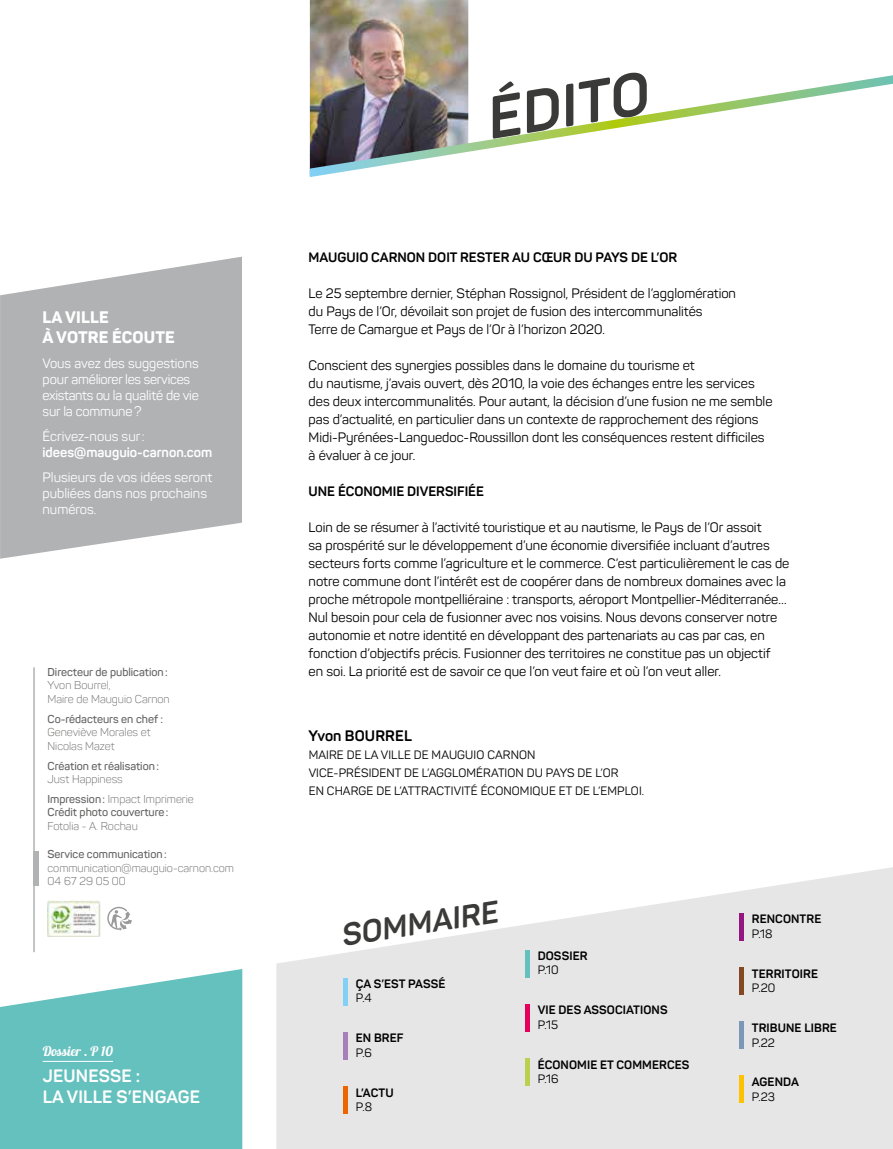
<style>
.page{position:relative;width:893px;height:1149px;background:#fff}
.page>*{position:absolute;margin:0;border:0;box-sizing:border-box;transform-origin:0 0}
.t1{font:italic 700 58.8px "Panton";color:#3a3a39}
.t2{font:italic 700 30.75px "Panton";color:#3a3a39}
.t3{font:700 17.7px/21.1px "Panton";letter-spacing:.01em;color:#fff}
.t4{font:800 16.5px/19.8px "Panton";letter-spacing:.01em;color:#fff}
.t5{font:700 15px "Panton";letter-spacing:.01em;color:#000}
.t6{font:13.5px/18px "Panton";color:#000}
.t7{font:13.5px/16.2px "Panton";color:#fff}
.t8{font:700 13.5px "Panton";color:#000}
.t9{font:700 13.5px "Panton";color:#fff}
.t10{font:13.5px "Lobster 1.3";color:#fff}
.t11{font:12px/18px "Panton";letter-spacing:.01em;color:#000}
.t12{font:700 12px "Panton";letter-spacing:.01em;color:#000}
.t13{font:300 11.25px/13.5px "Panton";color:#626261}
.t14{font:600 11.25px "Panton";color:#626261}
.s1{font-weight:600}
</style>
<div class="page">
<svg style="left:0;top:969px;width:242px;height:179px;background:#75c7c5"></svg>
<hr style="left:43px;top:1060px;width:70px;height:1px;background:#fff">
<svg style="left:276px;top:867px;width:617px;height:281px;fill:#e6e6e6"></svg>
<svg style="left:0;top:256px;width:242px;height:302px;background:#babbbc"></svg>
<div style="left:33px;top:851px;width:6px;height:34px;background:#b1b2b3"></div>
<hr style="left:33px;top:667px;width:2px;height:284px;background:#b1b2b3">
<img style="left:47px;top:900px;width:53px;height:36px">
<svg style="left:107px;top:906px;width:25px;height:24px"></svg>
<img style="left:310px;top:0;width:158px;height:75px">
<img style="left:310px;top:75px;width:583px;height:102px">
<hr style="left:343px;top:977px;width:4px;height:28px;background:#82d0f5">
<hr style="left:343px;top:1031px;width:4px;height:28px;background:#a780b9">
<hr style="left:343px;top:1086px;width:4px;height:27px;background:#ec6500">
<hr style="left:739px;top:967px;width:4px;height:27px;background:#834923">
<hr style="left:739px;top:1021px;width:4px;height:27px;background:#7b98b9">
<hr style="left:739px;top:913px;width:4px;height:27px;background:#941680">
<hr style="left:739px;top:1075px;width:4px;height:27px;background:#fdc300">
<hr style="left:525px;top:1003px;width:4px;height:28px;background:#e50059">
<hr style="left:525px;top:1057px;width:4px;height:28px;background:#bad150">
<hr style="left:525px;top:949px;width:4px;height:28px;background:#65c1be">
<p class="t4" style="left:43px;top:307px;width:134px">LA VILLE<br>À VOTRE ÉCOUTE</p>
<p class="t7" style="left:43px;top:354px;width:158px">Vous avez des suggestions pour améliorer les services existants ou la qualité de vie sur la commune?</p>
<p class="t7" style="left:43px;top:428px;width:104px">Écrivez-nous sur:</p>
<p class="t9" style="left:43px;top:444px;width:171px">idees@mauguio-carnon.com</p>
<p class="t7" style="left:43px;top:469px;width:171px">Plusieurs de vos idées seront publiées dans nos prochains numéros.</p>
<p class="t14" style="left:48px;top:664px;width:122px">Directeur de publication:</p>
<p class="t13" style="left:48px;top:678px;width:124px">Yvon Bourrel,<br>Maire de Mauguio Carnon</p>
<p class="t14" style="left:48px;top:711px;width:117px">Co-rédacteurs en chef :</p>
<p class="t13" style="left:48px;top:725px;width:105px">Geneviève Morales et<br>Nicolas Mazet</p>
<p class="t14" style="left:48px;top:758px;width:113px">Création et réalisation:</p>
<p class="t13" style="left:48px;top:768px;width:148px;line-height:20px">Just Happiness<br><span class="s1">Impression:</span> Impact Imprimerie</p>
<p class="t14" style="left:48px;top:805px;width:122px">Crédit photo couverture:</p>
<p class="t13" style="left:48px;top:819px;width:92px">Fotolia - A. Rochau</p>
<p class="t14" style="left:48px;top:847px;width:121px">Service communication:</p>
<p class="t13" style="left:48px;top:860px;width:188px">communication@mauguio-carnon.com<br>04 67 29 05 00</p>
<p class="t10" style="left:43px;top:1042px;width:72px">Dossier . P 10</p>
<h3 class="t3" style="left:43px;top:1064px;width:159px">JEUNESSE :<br>LA VILLE S’ENGAGE</h3>
<h1 class="t1" style="left:480px;top:82px;width:164px;rotate:-9deg">ÉDITO</h1>
<p class="t8" style="left:309px;top:249px;width:370px">MAUGUIO CARNON DOIT RESTER AU CŒUR DU PAYS DE L’OR</p>
<p class="t6" style="left:309px;top:284px;width:429px">Le 25 septembre dernier, Stéphan Rossignol, Président de l’agglomération du Pays de l’Or, dévoilait son projet de fusion des intercommunalités<br>Terre de Camargue et Pays de l’Or à l’horizon 2020.</p>
<p class="t6" style="left:309px;top:356px;width:465px">Conscient des synergies possibles dans le domaine du tourisme et<br>du nautisme, j’avais ouvert, dès 2010, la voie des échanges entre les services des deux intercommunalités. Pour autant, la décision d’une fusion ne me semble pas d’actualité, en particulier dans un contexte de rapprochement des régions Midi-Pyrénées-Languedoc-Roussillon dont les conséquences restent difficiles à évaluer à ce jour.</p>
<p class="t8" style="left:309px;top:483px;width:177px">UNE ÉCONOMIE DIVERSIFIÉE</p>
<p class="t6" style="left:309px;top:518px;width:482px">Loin de se résumer à l’activité touristique et au nautisme, le Pays de l’Or assoit<br>sa prospérité sur le développement d’une économie diversifiée incluant d’autres secteurs forts comme l’agriculture et le commerce. C’est particulièrement le cas de notre commune dont l’intérêt est de coopérer dans de nombreux domaines avec la proche métropole montpelliéraine : transports, aéroport Montpellier-Méditerranée… Nul besoin pour cela de fusionner avec nos voisins. Nous devons conserver notre autonomie et notre identité en développant des partenariats au cas par cas, en fonction d’objectifs précis. Fusionner des territoires ne constitue pas un objectif<br>en soi. La priorité est de savoir ce que l’on veut faire et où l’on veut aller.</p>
<p class="t5" style="left:309px;top:726px;width:105px">Yvon BOURREL</p>
<p class="t11" style="left:309px;top:745px;width:337px">MAIRE DE LA VILLE DE MAUGUIO CARNON<br>VICE-PRÉSIDENT DE L’AGGLOMÉRATION DU PAYS DE L’OR<br>EN CHARGE DE L’ATTRACTIVITÉ ÉCONOMIQUE ET DE L’EMPLOI.</p>
<h2 class="t2" style="left:338px;top:916px;width:160px;rotate:-9deg">SOMMAIRE</h2>
<p class="t12" style="left:356px;top:975px;width:91px">ÇA S’EST PASSÉ</p>
<p class="t11" style="left:356px;top:988px;width:18px">P.4</p>
<p class="t12" style="left:356px;top:1030px;width:49px">EN BREF</p>
<p class="t11" style="left:356px;top:1042px;width:18px">P.6</p>
<p class="t12" style="left:356px;top:1084px;width:39px">L’ACTU</p>
<p class="t11" style="left:356px;top:1097px;width:18px">P.8</p>
<p class="t12" style="left:538px;top:947px;width:51px">DOSSIER</p>
<p class="t11" style="left:538px;top:960px;width:22px">P.10</p>
<p class="t12" style="left:538px;top:1002px;width:132px">VIE DES ASSOCIATIONS</p>
<p class="t11" style="left:538px;top:1014px;width:22px">P.15</p>
<p class="t12" style="left:538px;top:1056px;width:153px">ÉCONOMIE ET COMMERCES</p>
<p class="t11" style="left:538px;top:1069px;width:22px">P.16</p>
<p class="t12" style="left:752px;top:911px;width:71px">RENCONTRE</p>
<p class="t11" style="left:752px;top:924px;width:22px">P.18</p>
<p class="t12" style="left:752px;top:965px;width:68px">TERRITOIRE</p>
<p class="t11" style="left:752px;top:978px;width:25px">P.20</p>
<p class="t12" style="left:752px;top:1020px;width:87px">TRIBUNE LIBRE</p>
<p class="t11" style="left:752px;top:1032px;width:25px">P.22</p>
<p class="t12" style="left:752px;top:1074px;width:49px">AGENDA</p>
<p class="t11" style="left:752px;top:1087px;width:25px">P.23</p>
</div>
